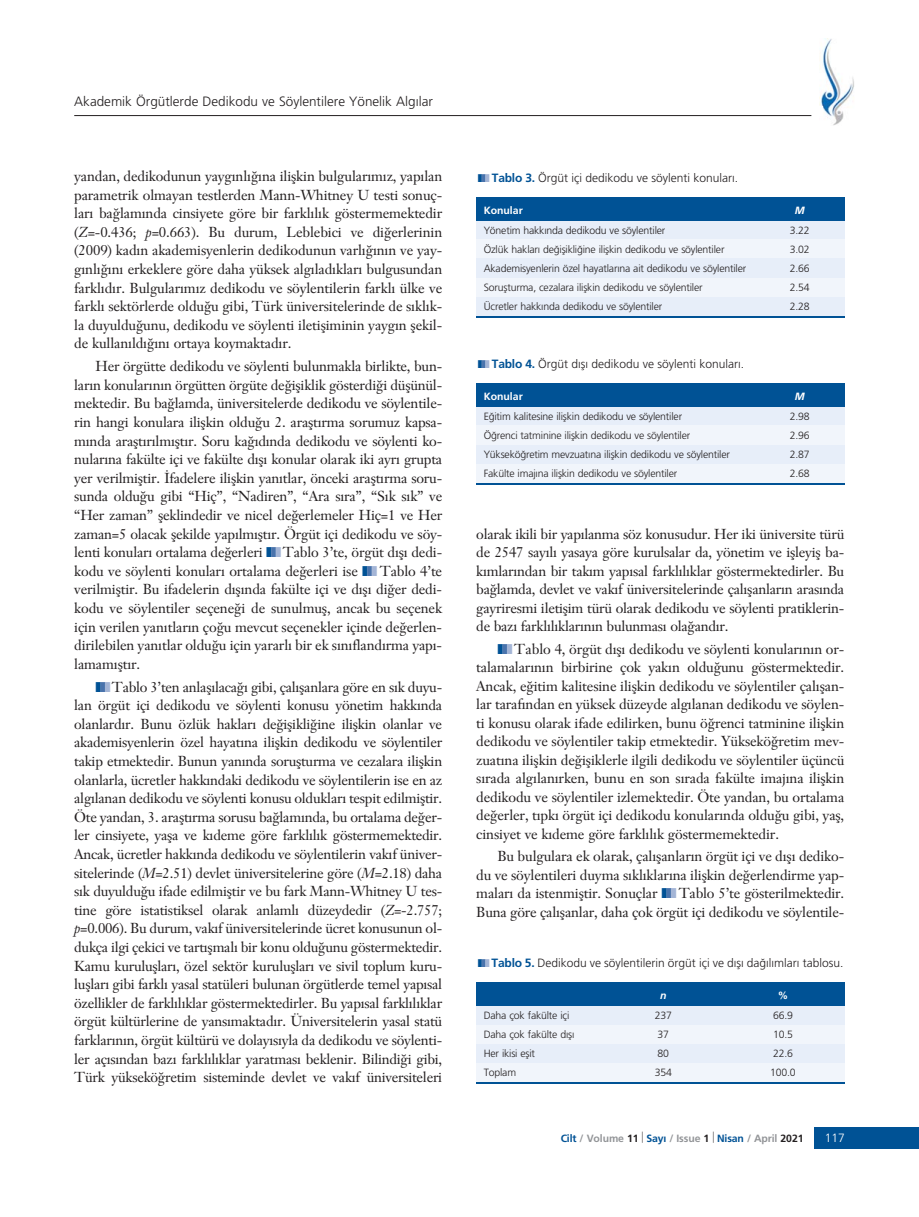
<style>
.page{position:relative;width:919px;height:1217px;background:#fff}
.page>*{position:absolute;margin:0;border:0;box-sizing:border-box;transform-origin:0 0}
.t1{font:14.25px/18.6px "Janson Text";letter-spacing:-.01em;color:#231f20;text-align:justify}
.t2{font:300 13.5px "Frutiger";color:#231f20}
.t3{font:300 12px "Frutiger";color:#231f20}
.t4{font:300 12px "Frutiger";color:#fff}
.t5{font:300 10.5px "Frutiger";letter-spacing:-.015em;color:#231f20}
.t6{font:700 10.5px "Frutiger";letter-spacing:-.01em;color:#939598}
.t7{font:700 10.5px "Frutiger";color:#fff}
.t8{font:italic 700 10.5px "Frutiger";color:#fff}
.s1{font-style:italic}
.s2{color:#005295}
.s3{color:#4973ac}
.s4{color:#a4b5d6}
.s5{font-weight:700;color:#005295}
.s6{color:#231f20}
</style>
<div class="page">
<div style="left:814px;top:1127px;width:104px;height:21px;background:#005295"></div>
<hr style="left:74px;top:115px;width:737px;height:1px;background:#231f20">
<img style="left:819px;top:38px;width:35px;height:88px">
<svg style="left:819px;top:73px;width:6px;height:6px"></svg>
<div style="left:811px;top:107px;width:11px;height:9px;background:#fff"></div>
<div style="left:476px;top:1002px;width:368px;height:80px;background:#e7eef9"></div>
<div style="left:476px;top:1025px;width:368px;height:18px;background:#f1f5fb"></div>
<div style="left:476px;top:1062px;width:368px;height:20px;background:#f1f5fb"></div>
<div style="left:476px;top:982px;width:368px;height:23px;background:#005295"></div>
<hr style="left:476px;top:1082px;width:368px;height:1px;background:#005295">
<div style="left:476px;top:218px;width:368px;height:99px;background:#e7eef9"></div>
<div style="left:476px;top:240px;width:368px;height:18px;background:#f1f5fb"></div>
<div style="left:476px;top:278px;width:368px;height:19px;background:#f1f5fb"></div>
<div style="left:476px;top:197px;width:368px;height:23px;background:#005295"></div>
<hr style="left:476px;top:316px;width:368px;height:2px;background:#005295">
<div style="left:476px;top:404px;width:368px;height:76px;background:#e7eef9"></div>
<div style="left:476px;top:425px;width:368px;height:19px;background:#f1f5fb"></div>
<div style="left:476px;top:464px;width:368px;height:19px;background:#f1f5fb"></div>
<div style="left:476px;top:383px;width:368px;height:23px;background:#005295"></div>
<hr style="left:476px;top:483px;width:368px;height:1px;background:#005295">
<p class="t2" style="left:74px;top:96px;width:360px">Akademik Örgütlerde Dedikodu ve Söylentilere Yönelik Alg›lar</p>
<p class="t1" style="left:74px;top:168px;width:369px">yandan, dedikodunun yayg›nl›¤›na iliflkin bulgular›m›z, yap›lan parametrik olmayan testlerden Mann-Whitney U testi sonuç&shy;lar› ba¤lam›nda cinsiyete göre bir farkl›l›k göstermemektedir (<span class="s1">Z</span>=-0.436; <span class="s1">p</span>=0.663). Bu durum, Leblebici ve di¤erlerinin (2009) kad›n akademisyenlerin dedikodunun varl›¤›n›n ve yay&shy;g›nl›¤›n› erkeklere göre daha yüksek alg›lad›klar› bulgusundan farkl›d›r. Bulgular›m›z dedikodu ve söylentilerin farkl› ülke ve farkl› sektörlerde oldu¤u gibi, Türk üniversitelerinde de s›kl›k&shy;la duyuldu¤unu, dedikodu ve söylenti iletifliminin yayg›n flekil&shy;de kullan›ld›¤›n› ortaya koymaktad›r.</p>
<p class="t1" style="left:74px;top:358px;width:369px;text-indent:21px">Her örgütte dedikodu ve söylenti bulunmakla birlikte, bun&shy;lar›n konular›n›n örgütten örgüte de¤ifliklik gösterdi¤i düflünül&shy;mektedir. Bu ba¤lamda, üniversitelerde dedikodu ve söylentile&shy;rin hangi konulara iliflkin oldu¤u 2. araflt›rma sorumuz kapsa&shy;m›nda araflt›r›lm›flt›r. Soru ka¤›d›nda dedikodu ve söylenti ko&shy;nular›na fakülte içi ve fakülte d›fl› konular olarak iki ayr› grupta yer verilmifltir. ‹fadelere iliflkin yan›tlar, önceki araflt›rma soru&shy;sunda oldu¤u gibi “Hiç”, “Nadiren”, “Ara s›ra”, “S›k s›k” ve “Her zaman” fleklindedir ve nicel de¤erlemeler Hiç=1 ve Her zaman=5 olacak flekilde yap›lm›flt›r. Örgüt içi dedikodu ve söy&shy;lenti konular› ortalama de¤erleri <span class="s2">❚</span><span class="s3">❚</span><span class="s4">❚</span>Tablo 3’te, örgüt d›fl› dedi&shy;kodu ve söylenti konular› ortalama de¤erleri ise <span class="s2">❚</span><span class="s3">❚</span><span class="s4">❚</span> Tablo 4’te verilmifltir. Bu ifadelerin d›fl›nda fakülte içi ve d›fl› di¤er dedi&shy;kodu ve söylentiler seçene¤i de sunulmufl, ancak bu seçenek için verilen yan›tlar›n ço¤u mevcut seçenekler içinde de¤erlen&shy;dirilebilen yan›tlar oldu¤u için yararl› bir ek s›n›fland›rma yap›- lamam›flt›r.</p>
<p class="t1" style="left:74px;top:678px;width:369px;text-indent:21px"><span class="s2">❚</span><span class="s3">❚</span><span class="s4">❚</span>Tablo 3’ten anlafl›laca¤› gibi, çal›flanlara göre en s›k duyu&shy;lan örgüt içi dedikodu ve söylenti konusu yönetim hakk›nda olanlard›r. Bunu özlük haklar› de¤iflikli¤ine iliflkin olanlar ve akademisyenlerin özel hayat›na iliflkin dedikodu ve söylentiler takip etmektedir. Bunun yan›nda soruflturma ve cezalara iliflkin olanlarla, ücretler hakk›ndaki dedikodu ve söylentilerin ise en az alg›lanan dedikodu ve söylenti konusu olduklar› tespit edilmifltir.<br>Öte yandan, 3. araflt›rma sorusu ba¤lam›nda, bu ortalama de¤er&shy;ler cinsiyete, yafla ve k›deme göre farkl›l›k göstermemektedir.<br>Ancak, ücretler hakk›nda dedikodu ve söylentilerin vak›f üniver&shy;sitelerinde (<span class="s1">M</span>=2.51) devlet üniversitelerine göre (<span class="s1">M</span>=2.18) daha s›k duyuldu¤u ifade edilmifltir ve bu fark Mann-Whitney U tes&shy;tine göre istatistiksel olarak anlaml› düzeydedir (<span class="s1">Z</span>=-2.757; <span class="s1">p</span>=0.006). Bu durum, vak›f üniversitelerinde ücret konusunun ol&shy;dukça ilgi çekici ve tart›flmal› bir konu oldu¤unu göstermektedir.<br>Kamu kurulufllar›, özel sektör kurulufllar› ve sivil toplum kuru&shy;lufllar› gibi farkl› yasal statüleri bulunan örgütlerde temel yap›sal özellikler de farkl›l›klar göstermektedirler. Bu yap›sal farkl›l›klar örgüt kültürlerine de yans›maktad›r. Üniversitelerin yasal statü farklar›n›n, örgüt kültürü ve dolay›s›yla da dedikodu ve söylenti&shy;ler aç›s›ndan baz› farkl›l›klar yaratmas› beklenir. Bilindi¤i gibi, Türk yüksekö¤retim sisteminde devlet ve vak›f üniversiteleri</p>
<p class="t3" style="left:478px;top:173px;width:262px"><span class="s2">❚</span><span class="s3">❚</span><span class="s4">❚</span> <span class="s5">Tablo 3.</span> Örgüt içi dedikodu ve söylenti konular›.</p>
<p class="t7" style="left:483px;top:206px;width:41px">Konular</p>
<p class="t8" style="left:794px;top:206px;width:11px">M</p>
<p class="t5" style="left:483px;top:226px;width:183px">Yönetim hakk›nda dedikodu ve söylentiler</p>
<p class="t5" style="left:789px;top:226px;width:21px">3.22</p>
<p class="t5" style="left:483px;top:245px;width:242px">Özlük haklar› de¤iflikli¤ine iliflkin dedikodu ve söylentiler</p>
<p class="t5" style="left:789px;top:245px;width:21px">3.02</p>
<p class="t5" style="left:483px;top:264px;width:264px">Akademisyenlerin özel hayatlar›na ait dedikodu ve söylentiler</p>
<p class="t5" style="left:789px;top:264px;width:21px">2.66</p>
<p class="t5" style="left:483px;top:283px;width:220px">Soruflturma, cezalara iliflkin dedikodu ve söylentiler</p>
<p class="t5" style="left:789px;top:283px;width:21px">2.54</p>
<p class="t5" style="left:483px;top:302px;width:180px">Ücretler hakk›nda dedikodu ve söylentiler</p>
<p class="t5" style="left:789px;top:302px;width:21px">2.28</p>
<p class="t3" style="left:478px;top:359px;width:268px"><span class="s2">❚</span><span class="s3">❚</span><span class="s4">❚</span> <span class="s5">Tablo 4.</span> Örgüt d›fl› dedikodu ve söylenti konular›.</p>
<p class="t7" style="left:483px;top:392px;width:41px">Konular</p>
<p class="t8" style="left:794px;top:392px;width:11px">M</p>
<p class="t5" style="left:483px;top:412px;width:200px">E¤itim kalitesine iliflkin dedikodu ve söylentiler</p>
<p class="t5" style="left:789px;top:412px;width:21px">2.98</p>
<p class="t5" style="left:483px;top:431px;width:208px">Ö¤renci tatminine iliflkin dedikodu ve söylentiler</p>
<p class="t5" style="left:789px;top:431px;width:21px">2.96</p>
<p class="t5" style="left:483px;top:450px;width:248px">Yüksekö¤retim mevzuat›na iliflkin dedikodu ve söylentiler</p>
<p class="t5" style="left:789px;top:450px;width:21px">2.87</p>
<p class="t5" style="left:483px;top:469px;width:195px">Fakülte imaj›na iliflkin dedikodu ve söylentiler</p>
<p class="t5" style="left:789px;top:469px;width:21px">2.68</p>
<p class="t1" style="left:476px;top:526px;width:369px">olarak ikili bir yap›lanma söz konusudur. Her iki üniversite türü de 2547 say›l› yasaya göre kurulsalar da, yönetim ve iflleyifl ba&shy;k›mlar›ndan bir tak›m yap›sal farkl›l›klar göstermektedirler. Bu ba¤lamda, devlet ve vak›f üniversitelerinde çal›flanlar›n aras›nda gayriresmi iletiflim türü olarak dedikodu ve söylenti pratiklerin&shy;de baz› farkl›l›klar›n›n bulunmas› ola¤and›r.</p>
<p class="t1" style="left:476px;top:641px;width:369px;text-indent:21px"><span class="s2">❚</span><span class="s3">❚</span><span class="s4">❚</span>Tablo 4, örgüt d›fl› dedikodu ve söylenti konular›n›n or&shy;talamalar›n›n birbirine çok yak›n oldu¤unu göstermektedir.<br>Ancak, e¤itim kalitesine iliflkin dedikodu ve söylentiler çal›flan&shy;lar taraf›ndan en yüksek düzeyde alg›lanan dedikodu ve söylen&shy;ti konusu olarak ifade edilirken, bunu ö¤renci tatminine iliflkin dedikodu ve söylentiler takip etmektedir. Yüksekö¤retim mev&shy;zuat›na iliflkin de¤ifliklerle ilgili dedikodu ve söylentiler üçüncü s›rada alg›lan›rken, bunu en son s›rada fakülte imaj›na iliflkin dedikodu ve söylentiler izlemektedir. Öte yandan, bu ortalama de¤erler, t›pk› örgüt içi dedikodu konular›nda oldu¤u gibi, yafl, cinsiyet ve k›deme göre farkl›l›k göstermemektedir.</p>
<p class="t1" style="left:476px;top:848px;width:369px;text-indent:21px">Bu bulgulara ek olarak, çal›flanlar›n örgüt içi ve d›fl› dediko&shy;du ve söylentileri duyma s›kl›klar›na iliflkin de¤erlendirme yap&shy;malar› da istenmifltir. Sonuçlar <span class="s2">❚</span><span class="s3">❚</span><span class="s4">❚</span>Tablo 5’te gösterilmektedir.<br>Buna göre çal›flanlar, daha çok örgüt içi dedikodu ve söylentile-</p>
<p class="t3" style="left:478px;top:958px;width:367px"><span class="s2">❚</span><span class="s3">❚</span><span class="s4">❚</span> <span class="s5">Tablo 5.</span> Dedikodu ve söylentilerin örgüt içi ve d›fl› da¤›l›mlar› tablosu.</p>
<p class="t8" style="left:660px;top:990px;width:8px">n</p>
<p class="t7" style="left:777px;top:990px;width:12px">%</p>
<p class="t5" style="left:483px;top:1011px;width:87px">Daha çok fakülte içi</p>
<p class="t5" style="left:654px;top:1011px;width:19px">237</p>
<p class="t5" style="left:773px;top:1011px;width:21px">66.9</p>
<p class="t5" style="left:483px;top:1030px;width:92px">Daha çok fakülte d›fl›</p>
<p class="t5" style="left:657px;top:1030px;width:13px">37</p>
<p class="t5" style="left:773px;top:1030px;width:21px">10.5</p>
<p class="t5" style="left:483px;top:1049px;width:53px">Her ikisi eflit</p>
<p class="t5" style="left:657px;top:1049px;width:13px">80</p>
<p class="t5" style="left:773px;top:1049px;width:21px">22.6</p>
<p class="t5" style="left:483px;top:1068px;width:34px">Toplam</p>
<p class="t5" style="left:654px;top:1068px;width:19px">354</p>
<p class="t5" style="left:770px;top:1068px;width:27px">100.0</p>
<p class="t6" style="left:560px;top:1133px;width:244px"><span class="s2">Cilt</span> / Volume <span class="s6">11</span> <span class="s2">Say›</span> / Issue <span class="s6">1</span> <span class="s2">Nisan</span> / April <span class="s6">2021</span></p>
<p class="t4" style="left:824px;top:1132px;width:22px">117</p>
</div>
